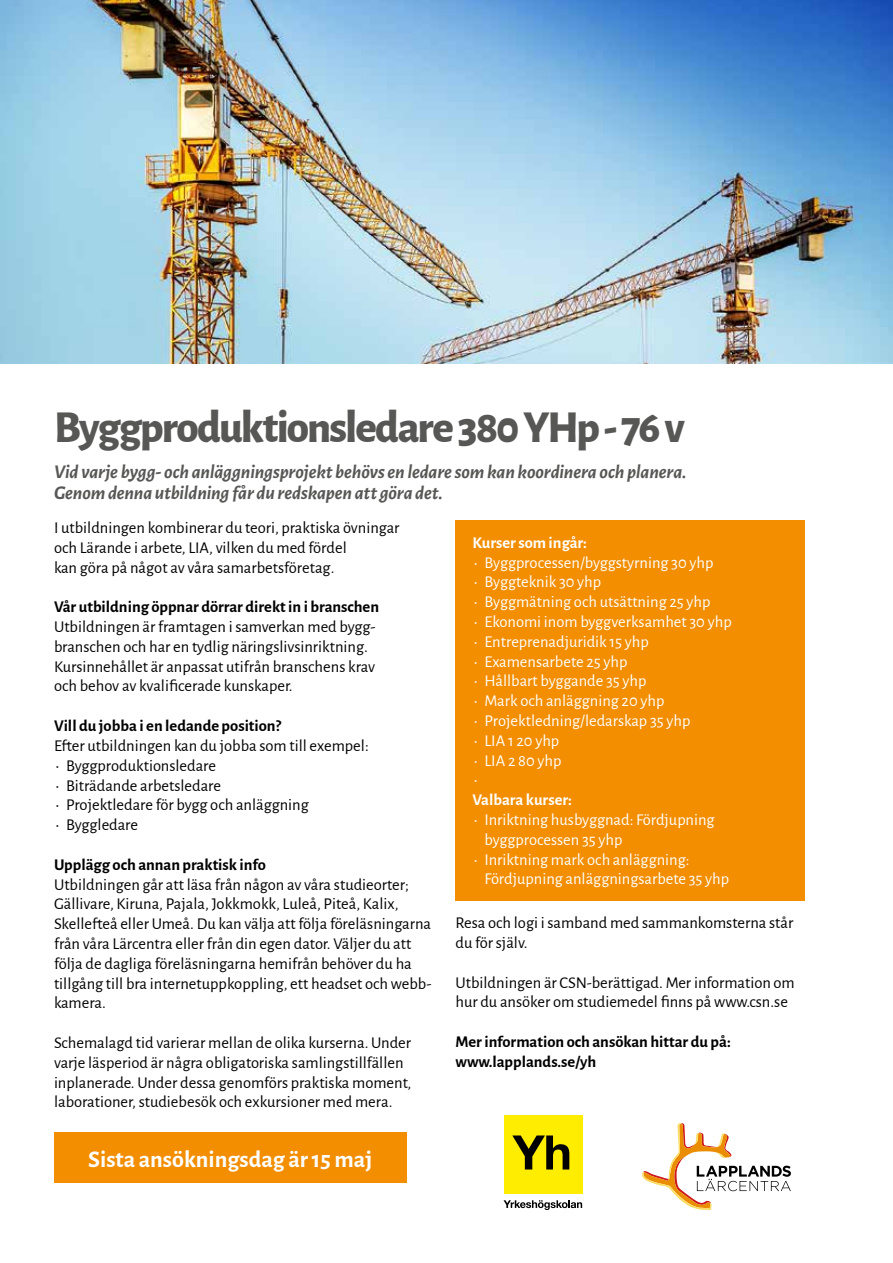
<style>
.page{position:relative;width:893px;height:1263px;background:#fff}
.page>*{position:absolute;margin:0;border:0;box-sizing:border-box;transform-origin:0 0}
.t1{font:800 45px "Alegreya Sans";letter-spacing:-.04em;color:#575756}
.t2{font:700 24px "Alegreya Sans";color:#fff}
.t3{font:italic 700 19.5px/21px "Alegreya Sans";letter-spacing:-.01em;color:#575756}
.t4{font:16.5px/19.8px "Alegreya Sans";color:#000}
.t5{font:16.5px/19.8px "Alegreya Sans";color:#fff}
.t6{font:700 16.5px/19.8px "Alegreya Sans";color:#000}
.t7{font:700 16.5px "Alegreya Sans";color:#fff}
</style>
<div class="page">
<div style="left:455px;top:520px;width:350px;height:380px;background:#f28e00"></div>
<svg style="left:642px;top:1123px;width:149px;height:87px"></svg>
<div style="left:504px;top:1115px;width:78px;height:78px;background:#ffed00"></div>
<svg style="left:512px;top:1135px;width:57px;height:34px"></svg>
<svg style="left:504px;top:1200px;width:78px;height:10px"></svg>
<img style="left:0;top:0;width:893px;height:364px">
<div style="left:54px;top:1132px;width:352px;height:50px;background:#f28e00"></div>
<h1 class="t1" style="left:54px;top:393px;width:632px">Byggproduktionsledare 380 YHp - 76 v</h1>
<p class="t3" style="left:54px;top:460px;width:634px">Vid varje bygg- och anläggningsprojekt behövs en ledare som kan koordinera och planera.<br>Genom denna utbildning får du redskapen att göra det.</p>
<p class="t4" style="left:54px;top:517px;width:347px">I utbildningen kombinerar du teori, praktiska övningar och Lärande i arbete, LIA, vilken du med fördel<br>kan göra på något av våra samarbetsföretag.</p>
<p class="t6" style="left:54px;top:596px;width:327px">Vår utbildning öppnar dörrar direkt in i branschen</p>
<p class="t4" style="left:54px;top:616px;width:323px">Utbildningen är framtagen i samverkan med bygg&shy;branschen och har en tydlig näringslivsinriktning.<br>Kursinnehållet är anpassat utifrån branschens krav och behov av kvalificerade kunskaper.</p>
<p class="t6" style="left:54px;top:715px;width:229px">Vill du jobba i en ledande position?</p>
<p class="t4" style="left:54px;top:735px;width:316px">Efter utbildningen kan du jobba som till exempel:</p>
<p class="t4" style="left:56px;top:755px;width:162px">• Byggproduktionsledare</p>
<p class="t4" style="left:56px;top:774px;width:167px">• Biträdande arbetsledare</p>
<p class="t4" style="left:56px;top:794px;width:255px">• Projektledare för bygg och anläggning</p>
<p class="t4" style="left:56px;top:814px;width:84px">• Byggledare</p>
<p class="t6" style="left:54px;top:853px;width:213px">Upplägg och annan praktisk info</p>
<p class="t4" style="left:54px;top:873px;width:379px">Utbildningen går att läsa från någon av våra studieorter; Gällivare, Kiruna, Pajala, Jokkmokk, Luleå, Piteå, Kalix, Skellefteå eller Umeå. Du kan välja att följa föreläsningarna från våra Lärcentra eller från din egen dator. Väljer du att följa de dagliga föreläsningarna hemifrån behöver du ha tillgång till bra internetuppkoppling, ett headset och webb&shy;kamera.</p>
<p class="t4" style="left:54px;top:1032px;width:359px">Schemalagd tid varierar mellan de olika kurserna. Under varje läsperiod är några obligatoriska samlingstillfällen inplanerade. Under dessa genomförs praktiska moment, laborationer, studiebesök och exkursioner med mera.</p>
<h2 class="t2" style="left:88px;top:1141px;width:286px">Sista ansökningsdag är 15 maj</h2>
<p class="t7" style="left:472px;top:530px;width:116px">Kurser som ingår:</p>
<p class="t5" style="left:474px;top:551px;width:241px">• Byggprocessen/byggstyrning 30 yhp</p>
<p class="t5" style="left:474px;top:571px;width:129px">• Byggteknik 30 yhp</p>
<p class="t5" style="left:474px;top:591px;width:238px">• Byggmätning och utsättning 25 yhp</p>
<p class="t5" style="left:474px;top:611px;width:259px">• Ekonomi inom byggverksamhet 30 yhp</p>
<p class="t5" style="left:474px;top:631px;width:176px">• Entreprenadjuridik 15 yhp</p>
<p class="t5" style="left:474px;top:650px;width:155px">• Examensarbete 25 yhp</p>
<p class="t5" style="left:474px;top:670px;width:174px">• Hållbart byggande 35 yhp</p>
<p class="t5" style="left:474px;top:690px;width:192px">• Mark och anläggning 20 yhp</p>
<p class="t5" style="left:474px;top:710px;width:218px">• Projektledning/ledarskap 35 yhp</p>
<p class="t5" style="left:474px;top:730px;width:87px">• LIA 1 20 yhp</p>
<p class="t5" style="left:474px;top:749px;width:89px">• LIA 2 80 yhp •</p>
<p class="t7" style="left:472px;top:788px;width:101px">Valbara kurser:</p>
<p class="t5" style="left:484px;top:809px;width:232px;text-indent:-10px">• Inriktning husbyggnad: Fördjupning byggprocessen 35 yhp</p>
<p class="t5" style="left:484px;top:848px;width:246px;text-indent:-10px">• Inriktning mark och anläggning:<br>Fördjupning anläggningsarbete 35 yhp</p>
<p class="t4" style="left:455px;top:912px;width:339px">Resa och logi i samband med sammankomsterna står du för själv.</p>
<p class="t4" style="left:455px;top:971px;width:341px">Utbildningen är CSN-berättigad. Mer information om hur du ansöker om studiemedel finns på www.csn.se</p>
<p class="t6" style="left:455px;top:1030px;width:277px">Mer information och ansökan hittar du på: www.lapplands.se/yh</p>
</div>
